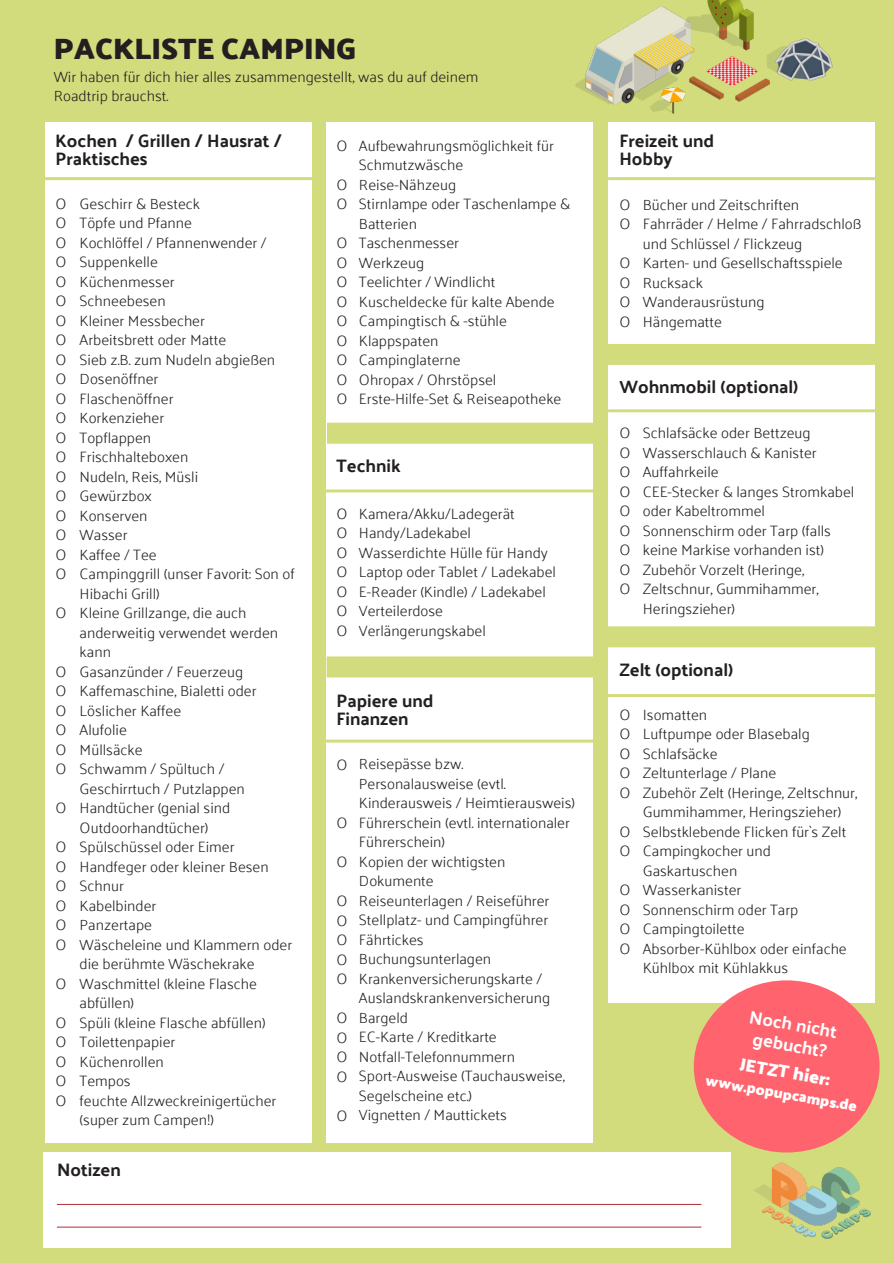
<style>
.page{position:relative;width:894px;height:1263px;background:#fff}
.page>*{position:absolute;margin:0;border:0;box-sizing:border-box;transform-origin:0 0}
.t1{font:700 30px "Palanquin Dark";color:#231f20}
.t2{font:18px/18px "Palanquin Dark";color:#231f20}
.t3{font:18px/21px "Palanquin Dark";color:#fff;text-align:center}
.t4{font:700 18px "Palanquin Dark";color:#fff}
.t5{font:300 15px/19.5px "Palanquin";color:#231f20;text-align:justify}
.t6{font:700 15px "Palanquin Dark";color:#fff}
</style>
<div class="page">
<div style="left:0;top:0;width:893px;height:1263px;background:#d2dc7d"></div>
<img style="left:575px;top:7px;width:119px;height:98px">
<div style="left:45px;top:122px;width:266px;height:1020px;background:#fff"></div>
<div style="left:43px;top:1152px;width:687px;height:96px;background:#fff"></div>
<div style="left:326px;top:122px;width:266px;height:1020px;background:#fff"></div>
<div style="left:607px;top:122px;width:266px;height:880px;background:#fff"></div>
<hr style="left:57px;top:1204px;width:643px;height:1px;background:#ad2d3a">
<hr style="left:57px;top:1227px;width:643px;height:1px;background:#ad2d3a">
<div style="left:693px;top:980px;width:186px;height:172px;background:#ff646e;border-radius:50%"></div>
<hr style="left:43px;top:177px;width:269px;height:3px;background:#d2dc7d">
<div style="left:327px;top:423px;width:269px;height:21px;background:#d2dc7d"></div>
<div style="left:326px;top:656px;width:269px;height:21px;background:#d2dc7d"></div>
<div style="left:607px;top:344px;width:269px;height:21px;background:#d2dc7d"></div>
<div style="left:606px;top:626px;width:269px;height:21px;background:#d2dc7d"></div>
<hr style="left:325px;top:489px;width:269px;height:3px;background:#d2dc7d">
<hr style="left:325px;top:740px;width:269px;height:3px;background:#d2dc7d">
<hr style="left:609px;top:177px;width:268px;height:3px;background:#d2dc7d">
<hr style="left:609px;top:409px;width:268px;height:3px;background:#d2dc7d">
<hr style="left:607px;top:694px;width:269px;height:3px;background:#d2dc7d">
<img style="left:670px;top:0;width:74px;height:51px">
<img style="left:711px;top:8px;width:43px;height:43px">
<img style="left:767px;top:38px;width:66px;height:47px">
<img style="left:717px;top:56px;width:52px;height:46px">
<img style="left:614px;top:56px;width:103px;height:58px">
<img style="left:754px;top:1163px;width:116px;height:76px">
<h1 class="t1" style="left:54px;top:36px;width:304px">PACKLISTE CAMPING</h1>
<p class="t5" style="left:54px;top:68px;width:426px">Wir haben für dich hier alles zusammengestellt, was du auf deinem<br>Roadtrip brauchst.</p>
<p class="t5" style="left:336px;top:137px;width:13px">O</p>
<p class="t5" style="left:336px;top:176px;width:13px">O<br>O</p>
<p class="t5" style="left:336px;top:235px;width:13px">O O O O O O O O O</p>
<p class="t2" style="left:56px;top:133px;width:228px">Kochen / Grillen / Hausrat /<br>Praktisches</p>
<p class="t5" style="left:80px;top:195px;width:216px;text-align:left">Geschirr &amp; Besteck<br>Töpfe und Pfanne<br>Kochlöffel / Pfannenwender /<br>Suppenkelle<br>Küchenmesser<br>Schneebesen<br>Kleiner Messbecher<br>Arbeitsbrett oder Matte<br>Sieb z.B. zum Nudeln abgießen<br>Dosenöffner<br>Flaschenöffner<br>Korkenzieher<br>Topflappen<br>Frischhalteboxen<br>Nudeln, Reis, Müsli<br>Gewürzbox<br>Konserven<br>Wasser<br>Kaffee / Tee<br>Campinggrill (unser Favorit: Son of<br>Hibachi Grill)<br>Kleine Grillzange, die auch anderweitig verwendet werden kann<br>Gasanzünder / Feuerzeug<br>Kaffemaschine, Bialetti oder<br>Löslicher Kaffee<br>Alufolie<br>Müllsäcke<br>Schwamm / Spültuch /<br>Geschirrtuch / Putzlappen<br>Handtücher (genial sind<br>Outdoorhandtücher)<br>Spülschüssel oder Eimer<br>Handfeger oder kleiner Besen<br>Schnur<br>Kabelbinder<br>Panzertape<br>Wäscheleine und Klammern oder die berühmte Wäschekrake<br>Waschmittel (kleine Flasche abfüllen)<br>Spüli (kleine Flasche abfüllen)<br>Toilettenpapier<br>Küchenrollen<br>Tempos<br>feuchte Allzweckreinigertücher (super zum Campen!)</p>
<p class="t5" style="left:359px;top:137px;width:213px;text-align:left">Aufbewahrungsmöglichkeit für<br>Schmutzwäsche<br>Reise-Nähzeug<br>Stirnlampe oder Taschenlampe &amp;<br>Batterien<br>Taschenmesser<br>Werkzeug<br>Teelichter / Windlicht<br>Kuscheldecke für kalte Abende<br>Campingtisch &amp; -stühle<br>Klappspaten<br>Campinglaterne<br>Ohropax / Ohrstöpsel<br>Erste-Hilfe-Set &amp; Reiseapotheke</p>
<p class="t5" style="left:56px;top:195px;width:13px">O O O O O O O O O O O O O O O O O O O O</p>
<p class="t5" style="left:56px;top:604px;width:13px">O</p>
<p class="t2" style="left:336px;top:458px;width:66px">Technik</p>
<p class="t5" style="left:359px;top:505px;width:198px;text-align:left">Kamera/Akku/Ladegerät<br>Handy/Ladekabel<br>Wasserdichte Hülle für Handy<br>Laptop oder Tablet / Ladekabel<br>E-Reader (Kindle) / Ladekabel<br>Verteilerdose<br>Verlängerungskabel</p>
<p class="t5" style="left:336px;top:505px;width:13px">O O O O O O O</p>
<p class="t5" style="left:56px;top:663px;width:13px">O O O O O O</p>
<p class="t5" style="left:56px;top:799px;width:13px">O</p>
<p class="t5" style="left:56px;top:838px;width:13px">O O O O O O</p>
<p class="t5" style="left:56px;top:975px;width:13px">O</p>
<p class="t5" style="left:56px;top:1014px;width:13px">O O O O O</p>
<p class="t2" style="left:336px;top:693px;width:99px">Papiere und<br>Finanzen</p>
<p class="t5" style="left:359px;top:756px;width:217px;text-align:left">Reisepässe bzw.<br>Personalausweise (evtl.<br>Kinderausweis / Heimtierausweis)<br>Führerschein (evtl. internationaler<br>Führerschein)<br>Kopien der wichtigsten<br>Dokumente<br>Reiseunterlagen / Reiseführer<br>Stellplatz- und Campingführer<br>Fährtickes<br>Buchungsunterlagen<br>Krankenversicherungskarte /<br>Auslandskrankenversicherung<br>Bargeld<br>EC-Karte / Kreditkarte<br>Notfall-Telefonnummern<br>Sport-Ausweise (Tauchausweise,<br>Segelscheine etc.)<br>Vignetten / Mauttickets</p>
<p class="t5" style="left:336px;top:756px;width:13px">O</p>
<p class="t5" style="left:336px;top:815px;width:13px">O</p>
<p class="t5" style="left:336px;top:854px;width:13px">O</p>
<p class="t5" style="left:336px;top:893px;width:13px">O O O O O</p>
<p class="t5" style="left:336px;top:1010px;width:13px">O O O O</p>
<p class="t5" style="left:336px;top:1107px;width:13px">O</p>
<p class="t2" style="left:57px;top:1162px;width:65px">Notizen</p>
<p class="t2" style="left:619px;top:133px;width:96px">Freizeit und<br>Hobby</p>
<p class="t5" style="left:642px;top:196px;width:220px;text-align:left">Bücher und Zeitschriften<br>Fahrräder / Helme / Fahrradschloß und Schlüssel / Flickzeug<br>Karten- und Gesellschaftsspiele<br>Rucksack<br>Wanderausrüstung<br>Hängematte</p>
<p class="t5" style="left:619px;top:196px;width:13px">O<br>O</p>
<p class="t5" style="left:619px;top:255px;width:13px">O O O O</p>
<p class="t2" style="left:619px;top:379px;width:180px">Wohnmobil (optional)</p>
<p class="t5" style="left:642px;top:424px;width:213px;text-align:left">Schlafsäcke oder Bettzeug<br>Wasserschlauch &amp; Kanister<br>Auffahrkeile<br>CEE-Stecker &amp; langes Stromkabel oder Kabeltrommel<br>Sonnenschirm oder Tarp (falls keine Markise vorhanden ist)<br>Zubehör Vorzelt (Heringe,<br>Zeltschnur, Gummihammer,<br>Heringszieher)</p>
<p class="t5" style="left:619px;top:424px;width:13px">O O O O O O O O O</p>
<p class="t2" style="left:619px;top:662px;width:115px">Zelt (optional)</p>
<p class="t5" style="left:642px;top:706px;width:216px;text-align:left">Isomatten<br>Luftpumpe oder Blasebalg<br>Schlafsäcke<br>Zeltunterlage / Plane<br>Zubehör Zelt (Heringe, Zeltschnur,<br>Gummihammer, Heringszieher)<br>Selbstklebende Flicken für`s Zelt<br>Campingkocher und<br>Gaskartuschen<br>Wasserkanister<br>Sonnenschirm oder Tarp<br>Campingtoilette<br>Absorber-Kühlbox oder einfache<br>Kühlbox mit Kühlakkus</p>
<p class="t5" style="left:619px;top:706px;width:13px">O O O O O</p>
<p class="t5" style="left:619px;top:823px;width:13px">O<br>O</p>
<p class="t5" style="left:619px;top:881px;width:13px">O O O O</p>
<p class="t3" style="left:751px;top:1007px;width:90px;rotate:10deg">Noch nicht gebucht?</p>
<p class="t4" style="left:741px;top:1056px;width:92px;rotate:10deg">JETZT hier:</p>
<p class="t6" style="left:706px;top:1074px;width:155px;rotate:10deg">www.popupcamps.de</p>
</div>
